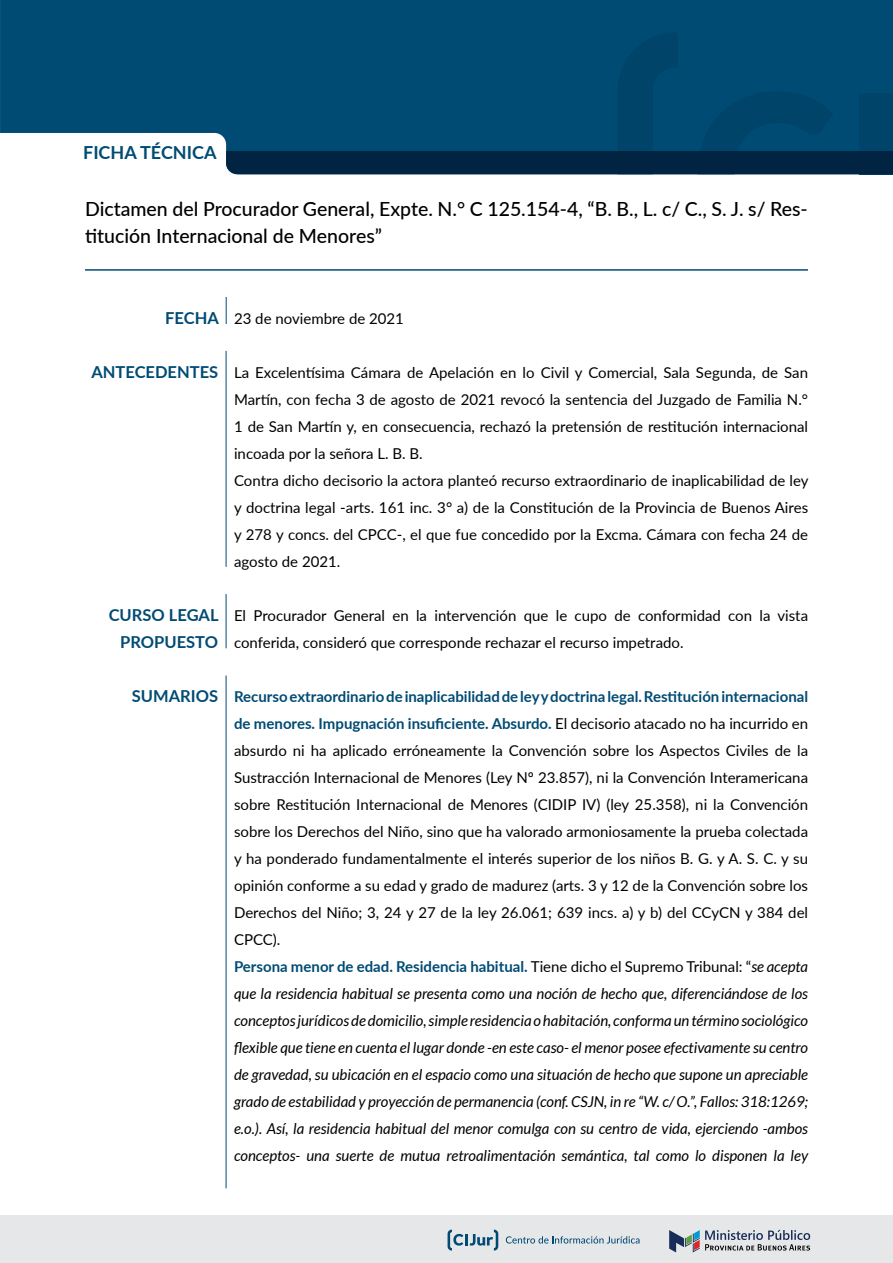
<style>
.page{position:relative;width:893px;height:1263px;background:#fff}
.page>*{position:absolute;margin:0;border:0;box-sizing:border-box;transform-origin:0 0}
.t1{font:500 19.5px/27px "Lato";color:#000}
.t2{font:700 18px "Lato";color:#004b74}
.t3{font:700 16.5px/27px "Lato";color:#004b74;text-align:right}
.t4{font:italic 15px/27px "Lato";color:#000}
.t5{font:15px/27px "Lato";color:#000}
.s1{font-weight:700;font-size:16.5px;color:#004b74}
.s2{font-weight:700;font-style:normal;color:#004b74}
.s3{font-style:normal}
</style>
<div class="page">
<div style="left:0;top:1215px;width:893px;height:48px;background:#e6e7e8"></div>
<svg style="left:669px;top:1230px;width:141px;height:22px"></svg>
<svg style="left:506px;top:1236px;width:133px;height:7px"></svg>
<svg style="left:448px;top:1229px;width:50px;height:21px"></svg>
<div style="left:0;top:0;width:893px;height:143px;background:#004b74"></div>
<svg style="left:226px;top:32px;width:667px;height:142px;background:#00446b"></svg>
<hr style="left:85px;top:269px;width:723px;height:2px;background:#004b74">
<svg style="left:226px;top:297px;width:1px;height:27px"></svg>
<hr style="left:226px;top:351px;width:1px;height:216px;background:#004b74">
<hr style="left:226px;top:675px;width:1px;height:513px;background:#004b74">
<hr style="left:226px;top:594px;width:1px;height:54px;background:#004b74">
<p class="t2" style="left:83px;top:139px;width:135px">FICHA TÉCNICA</p>
<h1 class="t1" style="left:85px;top:195px;width:724px">Dictamen del Procurador General, Expte. N.° C 125.154-4, “B. B., L. c/ C., S. J. s/ Res&shy;titución Internacional de Menores”</h1>
<p class="t5" style="left:165px;top:304px;width:240px"><span class="s1">FECHA</span> 23 de noviembre de 2021</p>
<p class="t3" style="left:91px;top:358px;width:128px">ANTECEDENTES</p>
<p class="t3" style="left:109px;top:601px;width:111px">CURSO LEGAL<br>PROPUESTO</p>
<p class="t5" style="left:234px;top:358px;width:576px">La Excelentísima Cámara de Apelación en lo Civil y Comercial, Sala Segunda, de San Martín, con fecha 3 de agosto de 2021 revocó la sentencia del Juzgado de Familia N.° 1 de San Martín y, en consecuencia, rechazó la pretensión de restitución internacional incoada por la señora L. B. B.<br>Contra dicho decisorio la actora planteó recurso extraordinario de inaplicabilidad de ley y doctrina legal -arts. 161 inc. 3° a) de la Constitución de la Provincia de Buenos Aires y 278 y concs. del CPCC-, el que fue concedido por la Excma. Cámara con fecha 24 de agosto de 2021.</p>
<p class="t5" style="left:234px;top:601px;width:576px">El Procurador General en la intervención que le cupo de conformidad con la vista conferida, consideró que corresponde rechazar el recurso impetrado.</p>
<p class="t3" style="left:132px;top:682px;width:88px">SUMARIOS</p>
<p class="t4" style="left:234px;top:683px;width:576px"><span class="s2">Recurso extraordinario de inaplicabilidad de ley y doctrina legal. Restitución internacional de menores. Impugnación insuficiente. Absurdo.</span> <span class="s3">El decisorio atacado no ha incurrido en absurdo ni ha aplicado erróneamente la Convención sobre los Aspectos Civiles de la Sustracción Internacional de Menores (Ley Nº 23.857), ni la Convención Interamericana sobre Restitución Internacional de Menores (CIDIP IV) (ley 25.358), ni la Convención sobre los Derechos del Niño, sino que ha valorado armoniosamente la prueba colectada y ha ponderado fundamentalmente el interés superior de los niños B. G. y A. S. C. y su opinión conforme a su edad y grado de madurez (arts. 3 y 12 de la Convención sobre los Derechos del Niño; 3, 24 y 27 de la ley 26.061; 639 incs. a) y b) del CCyCN y 384 del CPCC).<br></span><span class="s2">Persona menor de edad. Residencia habitual.</span> <span class="s3">Tiene dicho el Supremo Tribunal: “</span>se acepta que la residencia habitual se presenta como una noción de hecho que, diferenciándose de los conceptos jurídicos de domicilio, simple residencia o habitación, conforma un término sociológico flexible que tiene en cuenta el lugar donde -en este caso- el menor posee efectivamente su centro de gravedad, su ubicación en el espacio como una situación de hecho que supone un apreciable grado de estabilidad y proyección de permanencia (conf. CSJN, in re “W. c/ O.”, Fallos: 318:1269; e.o.). Así, la residencia habitual del menor comulga con su centro de vida, ejerciendo -ambos conceptos- una suerte de mutua retroalimentación semántica, tal como lo disponen la ley</p>
</div>
